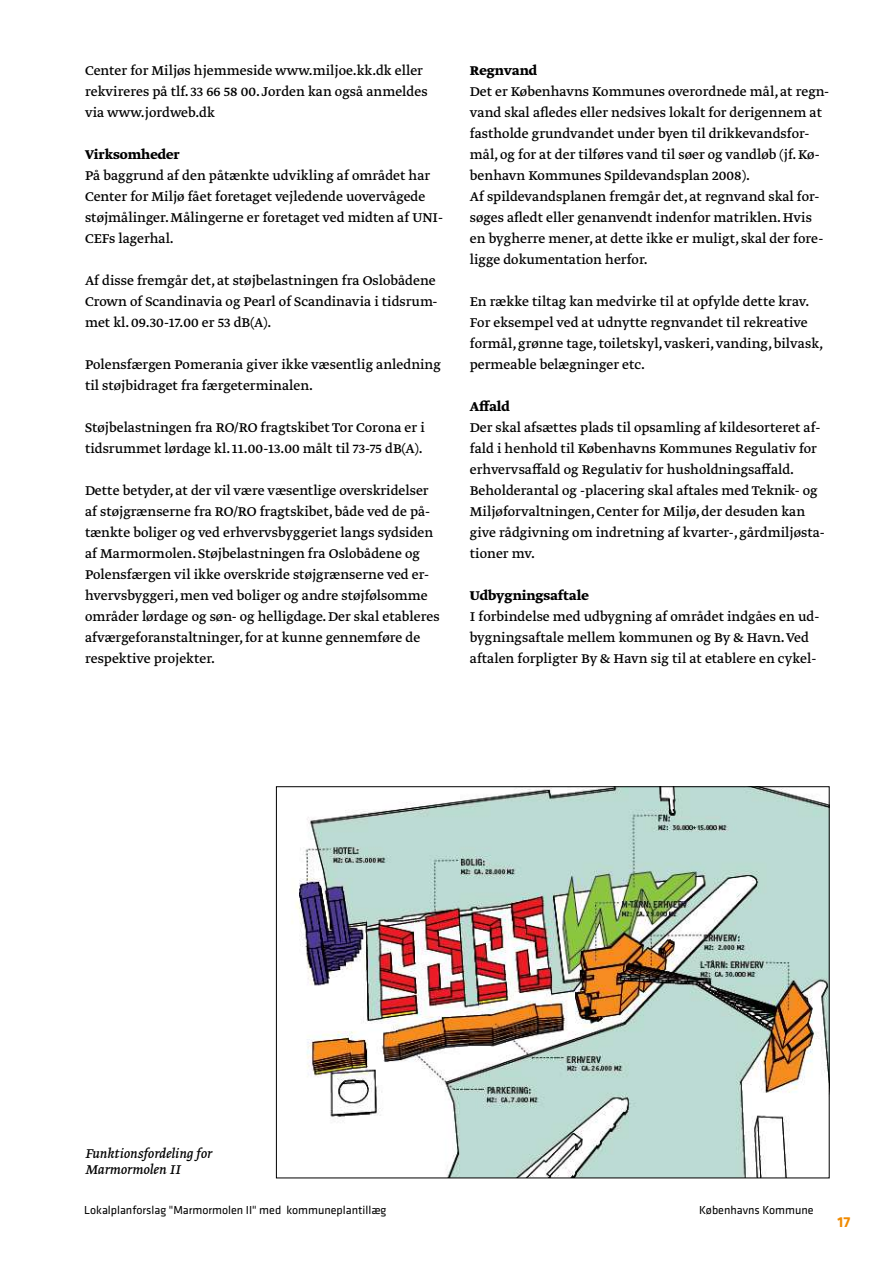
<style>
.page{position:relative;width:893px;height:1263px;background:#fff}
.page>*{position:absolute;margin:0;border:0;box-sizing:border-box;transform-origin:0 0}
.t1{font:15px/21px "Greta Text";color:#000}
.t2{font:700 15px "Greta Text";color:#000}
.t3{font:italic 15px/16.5px "Greta Text";color:#000}
.t4{font:700 15px "Klavika";color:#f08a00}
.t5{font:12px "Klavika";color:#000}
</style>
<div class="page">
<img style="left:295px;top:788px;width:533px;height:388px">
<p class="t1" style="left:85px;top:61px;width:344px">Center for Miljøs hjemmeside www.miljoe.kk.dk eller rekvireres på tlf. 33 66 58 00. Jorden kan også anmeldes via www.jordweb.dk</p>
<p class="t2" style="left:85px;top:148px;width:96px">Virksomheder</p>
<p class="t1" style="left:85px;top:166px;width:360px">På baggrund af den påtænkte udvikling af området har Center for Miljø fået foretaget vejledende uovervågede støjmålinger. Målingerne er foretaget ved midten af UNI-CEFs lagerhal.</p>
<p class="t1" style="left:85px;top:271px;width:354px;text-align:justify">Af disse fremgår det, at støjbelastningen fra Oslobådene Crown of Scandinavia og Pearl of Scandinavia i tidsrum&shy;met kl. 09.30-17.00 er 53 dB(A).</p>
<p class="t1" style="left:85px;top:355px;width:357px">Polensfærgen Pomerania giver ikke væsentlig anledning til støjbidraget fra færgeterminalen.</p>
<p class="t1" style="left:85px;top:418px;width:341px">Støjbelastningen fra RO/RO fragtskibet Tor Corona er i tidsrummet lørdage kl. 11.00-13.00 målt til 73-75 dB(A).</p>
<p class="t1" style="left:85px;top:481px;width:356px">Dette betyder, at der vil være væsentlige overskridelser af støjgrænserne fra RO/RO fragtskibet, både ved de på&shy;tænkte boliger og ved erhvervsbyggeriet langs sydsiden af Marmormolen. Støjbelastningen fra Oslobådene og Polensfærgen vil ikke overskride støjgrænserne ved er&shy;hvervsbyggeri, men ved boliger og andre støjfølsomme områder lørdage og søn- og helligdage. Der skal etableres afværgeforanstaltninger, for at kunne gennemføre de respektive projekter.</p>
<p class="t2" style="left:470px;top:64px;width:69px">Regnvand</p>
<p class="t1" style="left:470px;top:82px;width:361px">Det er Københavns Kommunes overordnede mål, at regn&shy;vand skal afledes eller nedsives lokalt for derigennem at fastholde grundvandet under byen til drikkevandsfor&shy;mål, og for at der tilføres vand til søer og vandløb (jf. Kø&shy;benhavn Kommunes Spildevandsplan 2008).<br>Af spildevandsplanen fremgår det, at regnvand skal for&shy;søges afledt eller genanvendt indenfor matriklen. Hvis en bygherre mener, at dette ikke er muligt, skal der fore&shy;ligge dokumentation herfor.</p>
<p class="t1" style="left:470px;top:292px;width:355px">En række tiltag kan medvirke til at opfylde dette krav.<br>For eksempel ved at udnytte regnvandet til rekreative formål, grønne tage, toiletskyl, vaskeri, vanding, bilvask, permeable belægninger etc.</p>
<p class="t2" style="left:470px;top:400px;width:41px">Affald</p>
<p class="t1" style="left:470px;top:418px;width:356px">Der skal afsættes plads til opsamling af kildesorteret af&shy;fald i henhold til Københavns Kommunes Regulativ for erhvervsaffald og Regulativ for husholdningsaffald.<br>Beholderantal og -placering skal aftales med Teknik- og Miljøforvaltningen, Center for Miljø, der desuden kan give rådgivning om indretning af kvarter-, gårdmiljøsta&shy;tioner mv.</p>
<p class="t2" style="left:470px;top:589px;width:120px">Udbygningsaftale</p>
<p class="t1" style="left:470px;top:607px;width:351px">I forbindelse med udbygning af området indgåes en ud&shy;bygningsaftale mellem kommunen og By &amp; Havn. Ved aftalen forpligter By &amp; Havn sig til at etablere en cykel-</p>
<p class="t3" style="left:85px;top:1146px;width:129px">Funktionsfordeling for<br>Marmormolen II</p>
<p class="t5" style="left:84px;top:1205px;width:304px">Lokalplanforslag "Marmormolen II" med kommuneplantillæg</p>
<p class="t5" style="left:699px;top:1205px;width:116px">Københavns Kommune</p>
<p class="t4" style="left:838px;top:1216px;width:14px">17</p>
</div>
